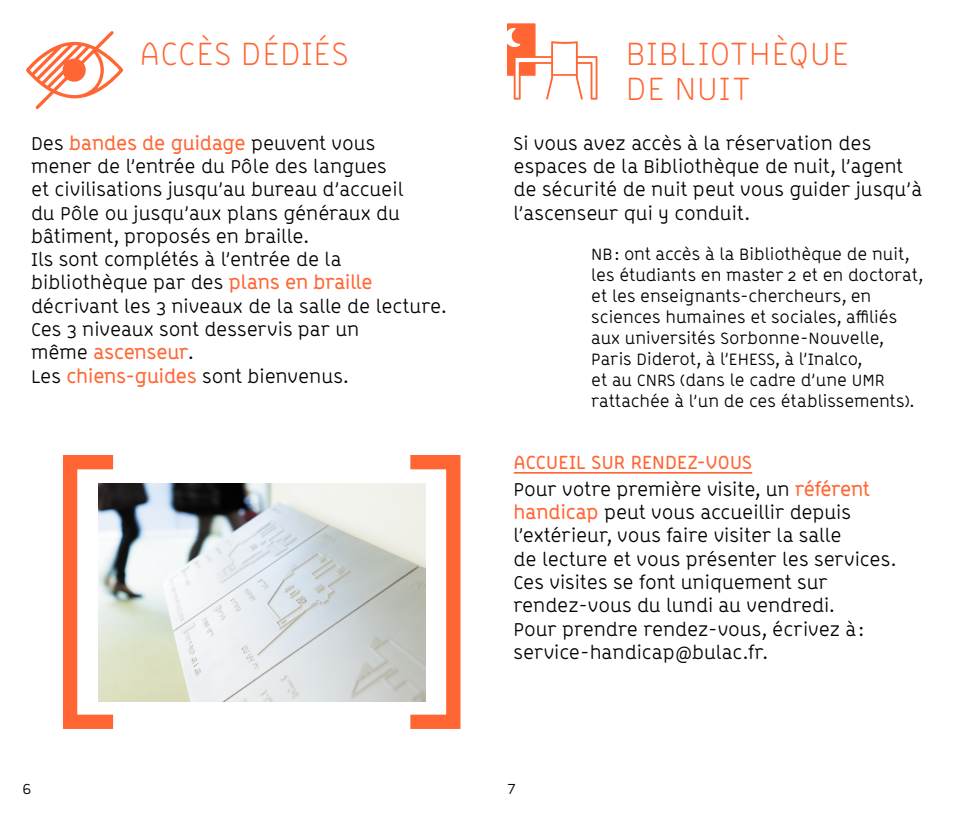
<style>
.page{position:relative;width:964px;height:817px;background:#fff}
.page>*{position:absolute;margin:0;border:0;box-sizing:border-box;transform-origin:0 0}
.t1{font:300 34.3px/34.3px "ABB Line";letter-spacing:.005em;color:#f63}
.t2{font:19.2px/23.3px "ABB Line";color:#000}
.t3{font:700 19.2px/27.2px "ABB Line";letter-spacing:.01em;color:#f63}
.t4{font:17px/21px "ABB Line";color:#000}
.t5{font:15px "ABB Line";color:#000}
.s1{font-weight:700;color:#f63}
.s2{font-weight:400;color:#000}
</style>
<div class="page">
<hr style="left:514px;top:472px;width:238px;height:1px;background:#f63">
<img style="left:99px;top:483px;width:326px;height:218px">
<div style="left:403px;top:455px;width:57px;height:273px;border:14px solid #f63"></div>
<div style="left:63px;top:455px;width:57px;height:273px;border:14px solid #f63"></div>
<svg style="left:507px;top:23px;width:90px;height:77px"></svg>
<svg style="left:26px;top:31px;width:97px;height:78px"></svg>
<h1 class="t1" style="left:139px;top:37px;width:211px">ACCÈS DÉDIÉS</h1>
<h1 class="t1" style="left:625px;top:37px;width:225px">BIBLIOTHÈQUE<br>DE NUIT</h1>
<p class="t2" style="left:31px;top:131px;width:417px">Des <span class="s1">bandes de guidage</span> peuvent vous<br>mener de l’entrée du Pôle des langues<br>et civilisations jusqu’au bureau d’accueil<br>du Pôle ou jusqu’aux plans généraux du bâtiment, proposés en braille.<br>Ils sont complétés à l’entrée de la bibliothèque par des <span class="s1">plans en braille </span>décrivant les 3 niveaux de la salle de lecture.<br>Ces 3 niveaux sont desservis par un<br>même <span class="s1">ascenseur</span>.<br>Les <span class="s1">chiens-guides</span> sont bienvenus.</p>
<p class="t2" style="left:513px;top:131px;width:410px">Si vous avez accès à la réservation des espaces de la Bibliothèque de nuit, l’agent de sécurité de nuit peut vous guider jusqu’à l’ascenseur qui y conduit.</p>
<p class="t4" style="left:591px;top:243px;width:333px">NB: ont accès à la Bibliothèque de nuit, les étudiants en master 2 et en doctorat, et les enseignants-chercheurs, en sciences humaines et sociales, affiliés aux universités Sorbonne-Nouvelle, Paris Diderot, à l’EHESS, à l’Inalco,<br>et au CNRS (dans le cadre d’une UMR rattachée à l’un de ces établissements).</p>
<p class="t3" style="left:513px;top:448px;width:358px">ACCUEIL SUR RENDEZ-VOUS<br><span class="s2">Pour votre première visite, un</span> référent</p>
<p class="t2" style="left:513px;top:500px;width:384px"><span class="s1">handicap</span> peut vous accueillir depuis l’extérieur, vous faire visiter la salle<br>de lecture et vous présenter les services.<br>Ces visites se font uniquement sur rendez-vous du lundi au vendredi.<br>Pour prendre rendez-vous, écrivez à: service-handicap@bulac.fr.</p>
<p class="t5" style="left:23px;top:779px;width:10px">6</p>
<p class="t5" style="left:507px;top:779px;width:10px">7</p>
</div>
